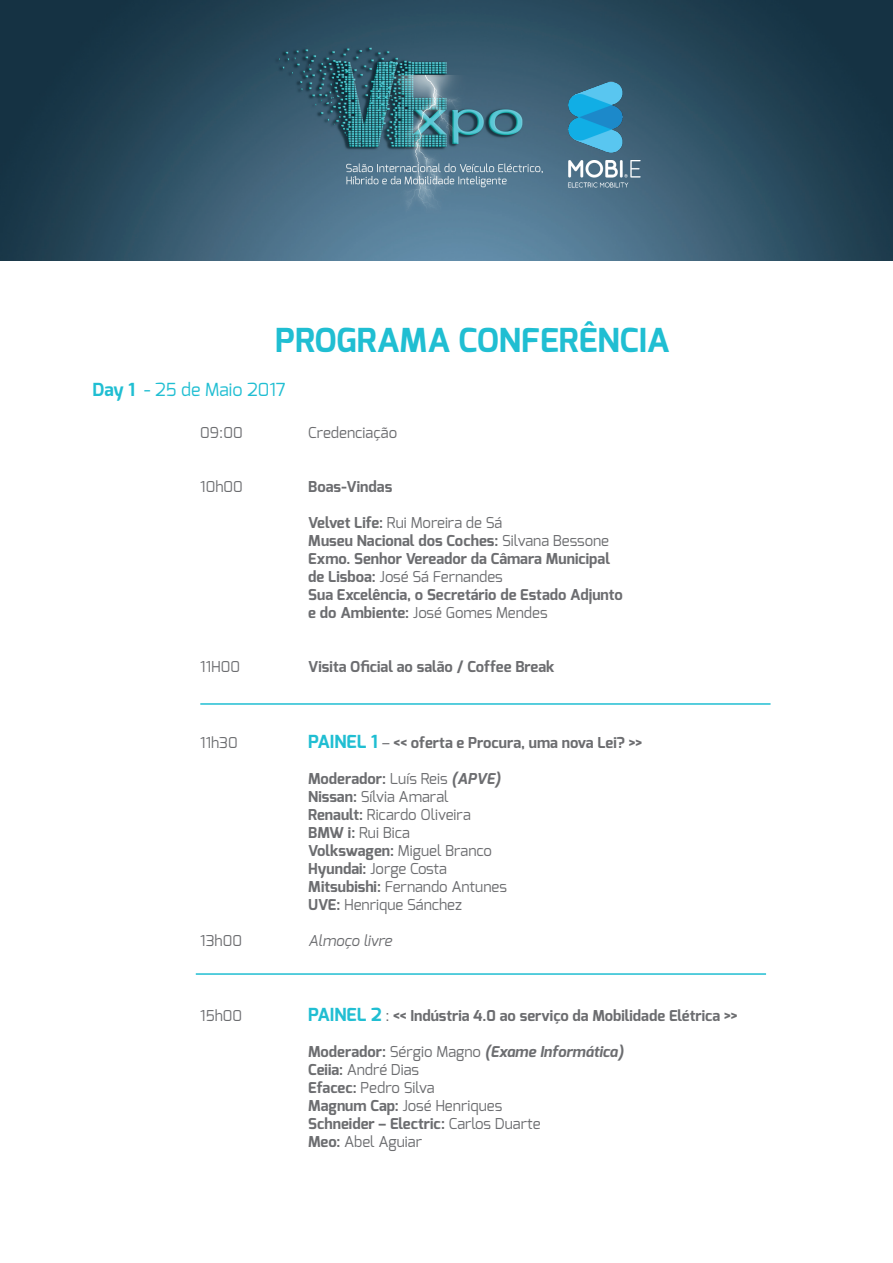
<style>
.page{position:relative;width:893px;height:1263px;background:#fff}
.page>*{position:absolute;margin:0;border:0;box-sizing:border-box;transform-origin:0 0}
.t1{font:700 33px "Exo";color:#20bed2}
.t2{font:18px "Exo";color:#20bed2}
.t3{font:15px/18px "Exo";color:#6c6d70}
.t4{font:700 15px/18px "Exo";color:#6c6d70}
.t5{font:italic 15px "Exo";letter-spacing:-.01em;color:#6c6d70}
.s1{font-weight:700}
.s2{font-weight:400}
.s3{font-size:18px;color:#20bed2}
.s4{font-weight:700;font-style:italic}
</style>
<div class="page">
<img style="left:0;top:0;width:893px;height:260px">
<img style="left:568px;top:81px;width:74px;height:107px">
<hr style="left:200px;top:703px;width:570px;height:2px;background:#20bed2">
<hr style="left:196px;top:973px;width:570px;height:2px;background:#20bed2">
<h1 class="t1" style="left:275px;top:318px;width:396px">PROGRAMA CONFERÊNCIA</h1>
<p class="t2" style="left:93px;top:378px;width:195px"><span class="s1">Day 1</span> - 25 de Maio 2017</p>
<p class="t3" style="left:200px;top:424px;width:44px">09:00</p>
<p class="t3" style="left:308px;top:424px;width:90px">Credenciação</p>
<p class="t3" style="left:200px;top:478px;width:44px">10h00</p>
<p class="t4" style="left:308px;top:478px;width:85px">Boas-Vindas</p>
<p class="t4" style="left:308px;top:514px;width:316px">Velvet Life: <span class="s2">Rui Moreira de Sá<br></span>Museu Nacional dos Coches: <span class="s2">Silvana Bessone </span>Exmo. Senhor Vereador da Câmara Municipal de Lisboa: <span class="s2">José Sá Fernandes<br></span>Sua Excelência, o Secretário de Estado Adjunto e do Ambiente: <span class="s2">José Gomes Mendes</span></p>
<p class="t3" style="left:200px;top:658px;width:41px">11H00</p>
<p class="t4" style="left:308px;top:658px;width:248px">Visita Oficial ao salão / Coffee Break</p>
<p class="t3" style="left:200px;top:733px;width:39px">11h30</p>
<p class="t4" style="left:308px;top:733px;width:335px"><span class="s3">PAINEL 1</span> <span class="s2">–</span> &lt;&lt; oferta e Procura, uma nova Lei? &gt;&gt;</p>
<p class="t3" style="left:308px;top:769px;width:200px"><span class="s1">Moderador:</span> Luís Reis <span class="s4">(APVE)<br></span><span class="s1">Nissan:</span> Sílvia Amaral<br><span class="s1">Renault:</span> Ricardo Oliveira<br><span class="s1">BMW i:</span> Rui Bica<br><span class="s1">Volkswagen:</span> Miguel Branco<br><span class="s1">Hyundai:</span> Jorge Costa<br><span class="s1">Mitsubishi:</span> Fernando Antunes<br><span class="s1">UVE:</span> Henrique Sánchez</p>
<p class="t3" style="left:200px;top:931px;width:43px">13h00</p>
<p class="t5" style="left:308px;top:931px;width:85px">Almoço livre</p>
<p class="t3" style="left:200px;top:1007px;width:43px">15h00</p>
<p class="t4" style="left:308px;top:1007px;width:431px"><span class="s3">PAINEL 2</span> <span class="s2">:</span> &lt;&lt; Indústria 4.0 ao serviço da Mobilidade Elétrica &gt;&gt;</p>
<p class="t3" style="left:308px;top:1043px;width:317px"><span class="s1">Moderador:</span> Sérgio Magno <span class="s4">(Exame Informática)<br></span><span class="s1">Ceiia:</span> André Dias<br><span class="s1">Efacec:</span> Pedro Silva<br><span class="s1">Magnum Cap:</span> José Henriques<br><span class="s1">Schneider – Electric:</span> Carlos Duarte<br><span class="s1">Meo:</span> Abel Aguiar</p>
</div>
